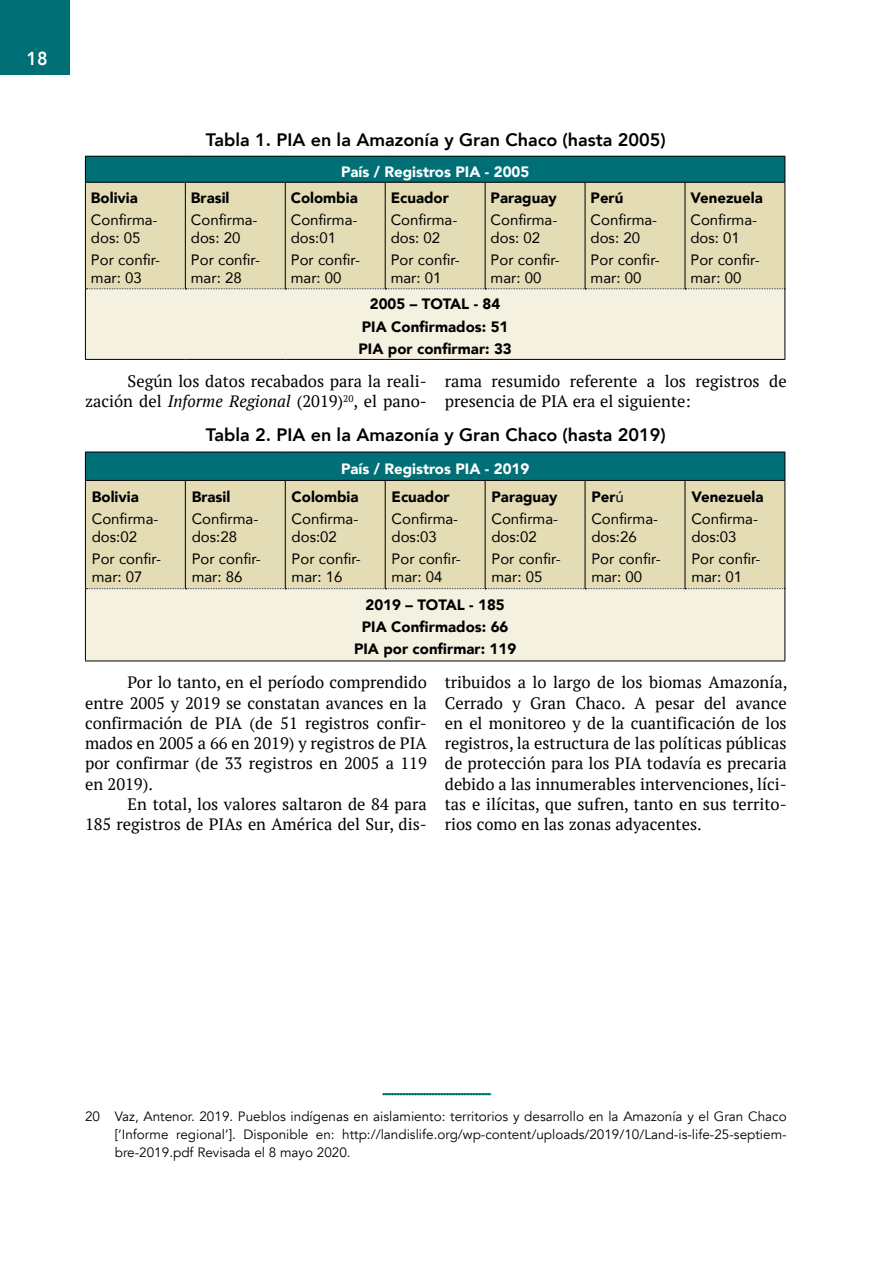
<style>
.page{position:relative;width:893px;height:1263px;background:#fff}
.page>*{position:absolute;margin:0;border:0;box-sizing:border-box;transform-origin:0 0}
.t1{font:800 18.75px "Avenir";color:#fff;scale:.95 1}
.t2{font:800 18px "Avenir";color:#000}
.t3{font:16.5px/20.2px "PT Serif";color:#000;text-align:right}
.t4{font:15px/18px "Avenir";color:#000}
.t5{font:900 15px/22.2px "Avenir";color:#000;text-align:center}
.t6{font:900 15px "Avenir";color:#fff}
.t7{font:13.5px/18px "Avenir";color:#000;text-align:justify}
.s1{font-style:italic}
.s2{font-weight:900}
</style>
<div class="page">
<div style="left:0;top:0;width:70px;height:74px;background:#006f76"></div>
<div style="left:85px;top:156px;width:700px;height:26px;background:#006f76"></div>
<div style="left:86px;top:183px;width:698px;height:105px;background:#e4dcb5"></div>
<div style="left:85px;top:289px;width:700px;height:70px;background:#f4f1e1"></div>
<hr style="left:85px;top:156px;width:100px;height:1px;background:#000">
<svg style="left:85px;top:157px;width:1px;height:25px"></svg>
<hr style="left:185px;top:156px;width:100px;height:1px;background:#000">
<hr style="left:285px;top:156px;width:100px;height:1px;background:#000">
<hr style="left:385px;top:156px;width:100px;height:1px;background:#000">
<hr style="left:485px;top:156px;width:100px;height:1px;background:#000">
<hr style="left:585px;top:156px;width:100px;height:1px;background:#000">
<hr style="left:685px;top:156px;width:100px;height:1px;background:#000">
<svg style="left:784px;top:157px;width:1px;height:25px"></svg>
<hr style="left:85px;top:183px;width:1px;height:106px;background:#000">
<hr style="left:85px;top:182px;width:100px;height:1px;background:#000">
<hr style="left:185px;top:182px;width:100px;height:1px;background:#000">
<hr style="left:285px;top:182px;width:100px;height:1px;background:#000">
<hr style="left:385px;top:182px;width:100px;height:1px;background:#000">
<hr style="left:485px;top:182px;width:100px;height:1px;background:#000">
<hr style="left:585px;top:182px;width:100px;height:1px;background:#000">
<hr style="left:685px;top:182px;width:100px;height:1px;background:#000">
<hr style="left:185px;top:183px;width:1px;height:105px;background:#000">
<hr style="left:285px;top:183px;width:1px;height:105px;background:#000">
<hr style="left:385px;top:183px;width:1px;height:105px;background:#000">
<hr style="left:485px;top:183px;width:1px;height:105px;background:#000">
<hr style="left:585px;top:183px;width:1px;height:105px;background:#000">
<hr style="left:685px;top:183px;width:1px;height:105px;background:#000">
<hr style="left:784px;top:183px;width:1px;height:106px;background:#000">
<hr style="left:85px;top:289px;width:1px;height:70px;background:#000">
<svg style="left:86px;top:288px;width:699px;height:1px"></svg>
<hr style="left:784px;top:289px;width:1px;height:70px;background:#000">
<hr style="left:85px;top:359px;width:100px;height:1px;background:#000">
<hr style="left:185px;top:359px;width:100px;height:1px;background:#000">
<hr style="left:285px;top:359px;width:100px;height:1px;background:#000">
<hr style="left:385px;top:359px;width:100px;height:1px;background:#000">
<hr style="left:485px;top:359px;width:100px;height:1px;background:#000">
<hr style="left:585px;top:359px;width:100px;height:1px;background:#000">
<hr style="left:685px;top:359px;width:100px;height:1px;background:#000">
<svg style="left:383px;top:1093px;width:108px;height:2px"></svg>
<div style="left:85px;top:452px;width:700px;height:28px;background:#006f76"></div>
<div style="left:86px;top:481px;width:698px;height:107px;background:#e4dcb5"></div>
<div style="left:85px;top:589px;width:700px;height:72px;background:#f4f1e1"></div>
<hr style="left:85px;top:452px;width:100px;height:1px;background:#000">
<svg style="left:85px;top:452px;width:1px;height:28px"></svg>
<hr style="left:185px;top:452px;width:100px;height:1px;background:#000">
<hr style="left:285px;top:452px;width:100px;height:1px;background:#000">
<hr style="left:385px;top:452px;width:100px;height:1px;background:#000">
<hr style="left:485px;top:452px;width:100px;height:1px;background:#000">
<hr style="left:585px;top:452px;width:100px;height:1px;background:#000">
<hr style="left:685px;top:452px;width:100px;height:1px;background:#000">
<svg style="left:784px;top:452px;width:1px;height:28px"></svg>
<hr style="left:85px;top:481px;width:1px;height:108px;background:#000">
<hr style="left:85px;top:480px;width:100px;height:1px;background:#000">
<hr style="left:185px;top:480px;width:100px;height:1px;background:#000">
<hr style="left:285px;top:480px;width:100px;height:1px;background:#000">
<hr style="left:385px;top:480px;width:100px;height:1px;background:#000">
<hr style="left:485px;top:480px;width:100px;height:1px;background:#000">
<hr style="left:585px;top:480px;width:100px;height:1px;background:#000">
<hr style="left:685px;top:480px;width:100px;height:1px;background:#000">
<hr style="left:185px;top:481px;width:1px;height:107px;background:#000">
<hr style="left:285px;top:481px;width:1px;height:107px;background:#000">
<hr style="left:385px;top:481px;width:1px;height:107px;background:#000">
<hr style="left:485px;top:481px;width:1px;height:107px;background:#000">
<hr style="left:585px;top:481px;width:1px;height:107px;background:#000">
<hr style="left:685px;top:481px;width:1px;height:107px;background:#000">
<hr style="left:784px;top:481px;width:1px;height:108px;background:#000">
<hr style="left:85px;top:589px;width:1px;height:72px;background:#000">
<svg style="left:86px;top:588px;width:699px;height:1px"></svg>
<hr style="left:784px;top:589px;width:1px;height:72px;background:#000">
<hr style="left:85px;top:661px;width:100px;height:1px;background:#000">
<hr style="left:185px;top:661px;width:100px;height:1px;background:#000">
<hr style="left:285px;top:661px;width:100px;height:1px;background:#000">
<hr style="left:385px;top:661px;width:100px;height:1px;background:#000">
<hr style="left:485px;top:661px;width:100px;height:1px;background:#000">
<hr style="left:585px;top:661px;width:100px;height:1px;background:#000">
<hr style="left:685px;top:661px;width:100px;height:1px;background:#000">
<p class="t1" style="left:26px;top:44px;width:24px">18</p>
<p class="t5" style="left:91px;top:186px;width:48px">Bolivia</p>
<p class="t4" style="left:91px;top:210px;width:68px">Confirma&shy;dos: 05</p>
<p class="t4" style="left:91px;top:251px;width:71px">Por confir&shy;mar: 03</p>
<p class="t2" style="left:206px;top:125px;width:462px">Tabla 1. PIA en la Amazonía y Gran Chaco (hasta 2005)</p>
<p class="t6" style="left:341px;top:159px;width:190px">País / Registros PIA - 2005</p>
<p class="t5" style="left:191px;top:186px;width:40px">Brasil</p>
<p class="t4" style="left:191px;top:210px;width:68px">Confirma&shy;dos: 20</p>
<p class="t4" style="left:191px;top:251px;width:71px">Por confir&shy;mar: 28</p>
<p class="t5" style="left:291px;top:186px;width:68px">Colombia</p>
<p class="t4" style="left:291px;top:210px;width:68px">Confirma&shy;dos:01</p>
<p class="t4" style="left:291px;top:251px;width:71px">Por confir&shy;mar: 00</p>
<p class="t5" style="left:391px;top:186px;width:60px">Ecuador</p>
<p class="t4" style="left:391px;top:210px;width:68px">Confirma&shy;dos: 02</p>
<p class="t4" style="left:391px;top:251px;width:71px">Por confir&shy;mar: 01</p>
<p class="t5" style="left:491px;top:186px;width:68px">Paraguay</p>
<p class="t4" style="left:491px;top:210px;width:68px">Confirma&shy;dos: 02</p>
<p class="t4" style="left:491px;top:251px;width:71px">Por confir&shy;mar: 00</p>
<p class="t5" style="left:358px;top:293px;width:155px">2005 – TOTAL - 84<br>PIA Confirmados: 51<br>PIA por confirmar: 33</p>
<p class="t5" style="left:591px;top:186px;width:34px">Perú</p>
<p class="t4" style="left:591px;top:210px;width:68px">Confirma&shy;dos: 20</p>
<p class="t4" style="left:591px;top:251px;width:71px">Por confir&shy;mar: 00</p>
<p class="t5" style="left:690px;top:186px;width:74px">Venezuela</p>
<p class="t4" style="left:690px;top:210px;width:68px">Confirma&shy;dos: 01</p>
<p class="t4" style="left:690px;top:251px;width:71px">Por confir&shy;mar: 00</p>
<p class="t3" style="left:85px;top:371px;width:343px">Según los datos recabados para la reali&shy;zación del <span class="s1">Informe Regional</span> (2019)<sup>20</sup>, el pano-</p>
<p class="t3" style="left:445px;top:371px;width:343px;text-align:left">rama resumido referente a los registros de presencia de PIA era el siguiente:</p>
<p class="t2" style="left:206px;top:421px;width:462px">Tabla 2. PIA en la Amazonía y Gran Chaco (hasta 2019)</p>
<p class="t6" style="left:341px;top:456px;width:190px">País / Registros PIA - 2019</p>
<p class="t5" style="left:92px;top:485px;width:48px">Bolivia</p>
<p class="t4" style="left:92px;top:509px;width:68px">Confirma&shy;dos:02</p>
<p class="t4" style="left:92px;top:550px;width:71px">Por confir&shy;mar: 07</p>
<p class="t5" style="left:691px;top:485px;width:74px">Venezuela</p>
<p class="t4" style="left:691px;top:509px;width:68px">Confirma&shy;dos:03</p>
<p class="t4" style="left:691px;top:550px;width:71px">Por confir&shy;mar: 01</p>
<p class="t5" style="left:392px;top:485px;width:60px">Ecuador</p>
<p class="t4" style="left:392px;top:509px;width:68px">Confirma&shy;dos:03</p>
<p class="t4" style="left:392px;top:550px;width:71px">Por confir&shy;mar: 04</p>
<p class="t5" style="left:292px;top:485px;width:68px">Colombia</p>
<p class="t4" style="left:292px;top:509px;width:68px">Confirma&shy;dos:02</p>
<p class="t4" style="left:292px;top:550px;width:71px">Por confir&shy;mar: 16</p>
<p class="t5" style="left:192px;top:485px;width:40px">Brasil</p>
<p class="t4" style="left:192px;top:509px;width:68px">Confirma&shy;dos:28</p>
<p class="t4" style="left:192px;top:550px;width:71px">Por confir&shy;mar: 86</p>
<p class="t4" style="left:591px;top:485px;width:68px;line-height:22.2px"><span class="s2">Per</span>ú<br>Confirma-</p>
<p class="t4" style="left:591px;top:525px;width:71px;line-height:22.2px">dos:26<br>Por confir-</p>
<p class="t4" style="left:591px;top:568px;width:52px">mar: 00</p>
<p class="t5" style="left:491px;top:485px;width:68px">Paraguay</p>
<p class="t4" style="left:491px;top:509px;width:68px">Confirma&shy;dos:02</p>
<p class="t4" style="left:491px;top:550px;width:71px">Por confir&shy;mar: 05</p>
<p class="t5" style="left:354px;top:593px;width:164px">2019 – TOTAL - 185<br>PIA Confirmados: 66<br>PIA por confirmar: 119</p>
<p class="t3" style="left:85px;top:672px;width:343px;text-align:justify;text-indent:43px">Por lo tanto, en el período comprendido entre 2005 y 2019 se constatan avances en la confirmación de PIA (de 51 registros confir&shy;mados en 2005 a 66 en 2019) y registros de PIA por confirmar (de 33 registros en 2005 a 119 en 2019).</p>
<p class="t3" style="left:85px;top:794px;width:343px">En total, los valores saltaron de 84 para<br>185 registros de PIAs en América del Sur, dis-</p>
<p class="t3" style="left:445px;top:672px;width:344px;text-align:justify">tribuidos a lo largo de los biomas Amazonía, Cerrado y Gran Chaco. A pesar del avance en el monitoreo y de la cuantificación de los registros, la estructura de las políticas públicas de protección para los PIA todavía es precaria debido a las innumerables intervenciones, líci&shy;tas e ilícitas, que sufren, tanto en sus territo&shy;rios como en las zonas adyacentes.</p>
<p class="t7" style="left:115px;top:1107px;width:673px;text-indent:-30px">20 Vaz, Antenor. 2019. Pueblos indígenas en aislamiento: territorios y desarrollo en la Amazonía y el Gran Chaco [‘Informe regional’]. Disponible en: http://landislife.org/wp-content/uploads/2019/10/Land-is-life-25-septiem&shy;bre-2019.pdf Revisada el 8 mayo 2020.</p>
</div>
